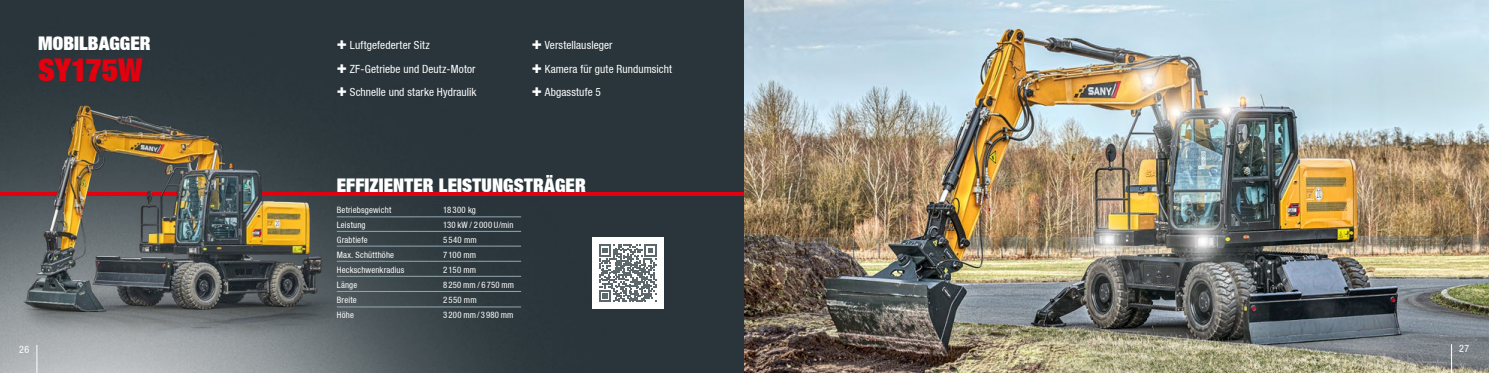
<style>
.page{position:relative;width:1489px;height:373px;background:#fff}
.page>*{position:absolute;margin:0;border:0;box-sizing:border-box;transform-origin:0 0}
.t1{font:900 31.25px "Context Reprise Extra Black S Si Extra";letter-spacing:-.01em;color:#e3000f}
.t2{font:900 18.75px "Context Reprise Extra Black S Si Extra";letter-spacing:.005em;color:#fff}
.t3{font:11.25px/23.4px "Context Reprise Condensed S Si Condensed";letter-spacing:.01em;color:#fff}
.t4{font:10px "Context Reprise Condensed S Si Condensed";color:#fff}
.t5{font:8.75px "Context Reprise Condensed S Si Condensed";letter-spacing:.025em;color:#fff}
.s1{font-family:"Context Reprise Extra Black S Si Extra";font-weight:900;font-size:16.88px}
</style>
<div class="page">
<img style="left:0;top:0;width:744px;height:372px">
<svg style="left:421px;top:191px;width:323px;height:4px"></svg>
<img style="left:0;top:61px;width:421px;height:295px">
<img style="left:744px;top:0;width:744px;height:372px">
<hr style="left:337px;top:216px;width:184px;height:1px;background:#95a6b0">
<hr style="left:337px;top:231px;width:184px;height:1px;background:#95a6b0">
<hr style="left:337px;top:245px;width:184px;height:1px;background:#95a6b0">
<hr style="left:337px;top:260px;width:184px;height:1px;background:#95a6b0">
<hr style="left:337px;top:275px;width:184px;height:1px;background:#95a6b0">
<hr style="left:337px;top:291px;width:184px;height:1px;background:#95a6b0">
<hr style="left:337px;top:306px;width:184px;height:1px;background:#95a6b0">
<div style="left:592px;top:237px;width:71px;height:71px;background:#fff"></div>
<svg style="left:599px;top:244px;width:57px;height:57px"></svg>
<svg style="left:37px;top:344px;width:1px;height:28px"></svg>
<svg style="left:1450px;top:343px;width:1px;height:29px"></svg>
<h2 class="t2" style="left:38px;top:31px;width:114px">MOBILBAGGER</h2>
<h1 class="t1" style="left:38px;top:49px;width:106px">SY175W</h1>
<p class="t3" style="left:337px;top:34px;width:141px"><span class="s1">+</span> Luftgefederter Sitz<br><span class="s1">+</span> ZF-Getriebe und Deutz-Motor <span class="s1">+</span> Schnelle und starke Hydraulik</p>
<p class="t3" style="left:531px;top:34px;width:142px"><span class="s1">+</span> Verstellausleger<br><span class="s1">+</span> Kamera für gute Rundumsicht <span class="s1">+</span> Abgasstufe 5</p>
<h2 class="t2" style="left:337px;top:172px;width:250px">EFFIZIENTER LEISTUNGSTRÄGER</h2>
<p class="t5" style="left:337px;top:204px;width:56px">Betriebsgewicht</p>
<p class="t5" style="left:443px;top:204px;width:34px">18300 kg</p>
<p class="t5" style="left:337px;top:219px;width:30px">Leistung</p>
<p class="t5" style="left:443px;top:219px;width:72px">130 kW / 2000 U/min</p>
<p class="t5" style="left:337px;top:234px;width:32px">Grabtiefe</p>
<p class="t5" style="left:443px;top:234px;width:35px">5540 mm</p>
<p class="t5" style="left:337px;top:249px;width:59px">Max. Schütthöhe</p>
<p class="t5" style="left:443px;top:249px;width:35px">7 100 mm</p>
<p class="t5" style="left:337px;top:264px;width:69px">Heckschwenkradius</p>
<p class="t5" style="left:443px;top:264px;width:34px">2 150 mm</p>
<p class="t5" style="left:337px;top:279px;width:22px">Länge</p>
<p class="t5" style="left:443px;top:279px;width:72px">8250 mm / 6750 mm</p>
<p class="t5" style="left:337px;top:294px;width:21px">Breite</p>
<p class="t5" style="left:443px;top:294px;width:35px">2550 mm</p>
<p class="t5" style="left:337px;top:309px;width:19px">Höhe</p>
<p class="t5" style="left:443px;top:309px;width:72px">3200 mm/3980 mm</p>
<p class="t4" style="left:19px;top:342px;width:11px">26</p>
<p class="t4" style="left:1458px;top:342px;width:11px">27</p>
</div>
